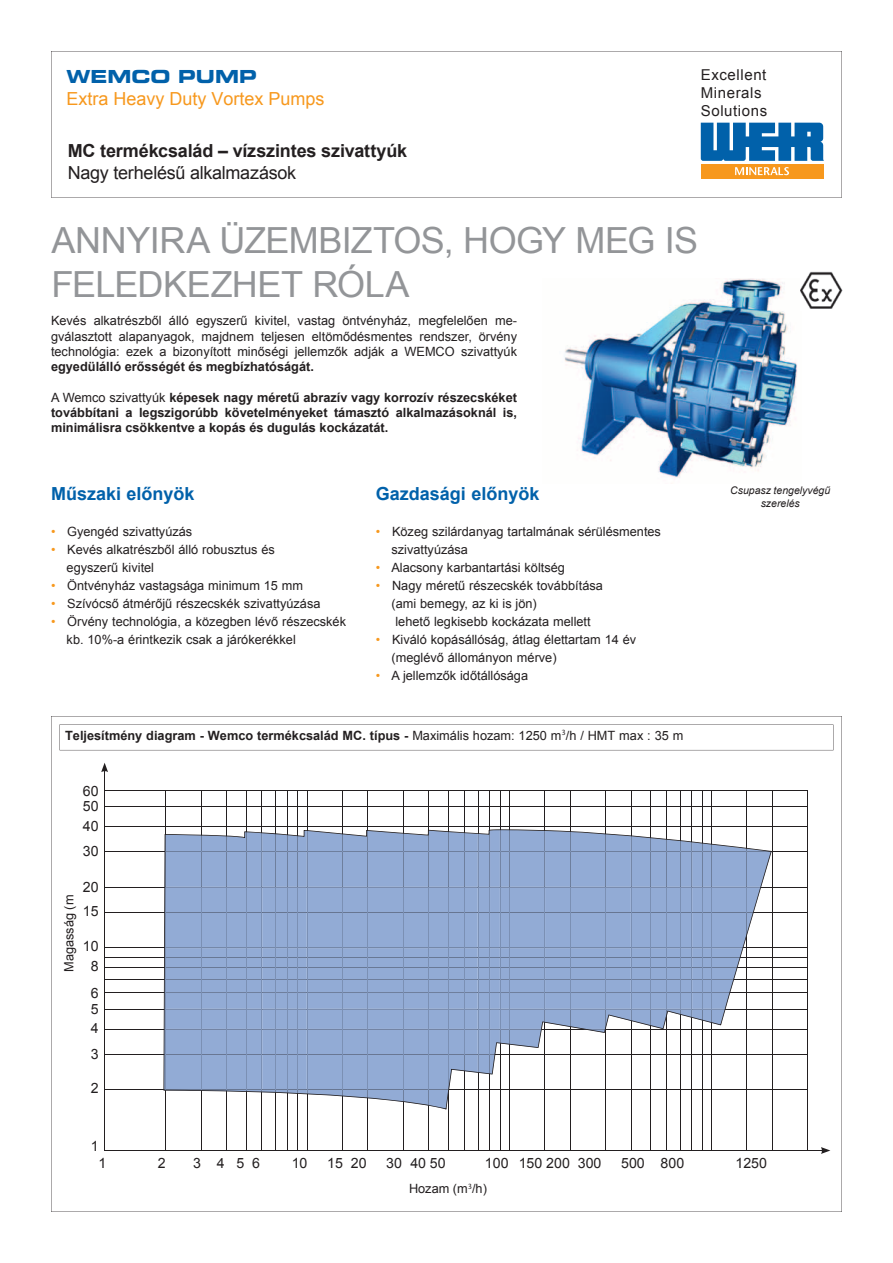
<style>
.page{position:relative;width:893px;height:1263px;background:#fff}
.page>*{position:absolute;margin:0;border:0;box-sizing:border-box;transform-origin:0 0}
.t1{font:36px/43.2px "Arial";letter-spacing:-.02em;color:#939598}
.t2{font:700 18px "Arial";letter-spacing:-.01em;color:#231f20}
.t3{font:700 18px "Arial";color:#0161aa}
.t4{font:18px "Arial";letter-spacing:-.015em;color:#231f20}
.t5{font:18px "Arial";color:#f7981d}
.t6{font:18px "Eurostile LT Std Bold Ex 2";color:#0161aa}
.t7{font:15px/18px "Arial";letter-spacing:.04em;color:#231f20}
.t8{font:14.25px/15.6px "Arial";color:#231f20}
.t9{font:12.75px/18px "Arial";color:#231f20}
.t10{font:700 12.75px/15.3px "Arial";color:#231f20;text-align:justify}
.t11{font:italic 10.5px/12.6px "Arial";color:#231f20;text-align:center}
.s1{font-weight:400}
.s2{color:#f7981d}
</style>
<div class="page">
<img style="left:564px;top:278px;width:233px;height:200px">
<svg style="left:51px;top:716px;width:791px;height:496px"></svg>
<svg style="left:60px;top:725px;width:773px;height:25px"></svg>
<hr style="left:104px;top:770px;width:1px;height:380px;background:#231f20">
<svg style="left:101px;top:763px;width:7px;height:9px"></svg>
<hr style="left:807px;top:790px;width:1px;height:360px;background:#231f20">
<hr style="left:631px;top:790px;width:1px;height:360px;background:#231f20">
<hr style="left:666px;top:790px;width:1px;height:360px;background:#231f20">
<hr style="left:680px;top:790px;width:1px;height:360px;background:#231f20">
<hr style="left:692px;top:790px;width:1px;height:360px;background:#231f20">
<hr style="left:702px;top:790px;width:1px;height:360px;background:#231f20">
<hr style="left:711px;top:790px;width:1px;height:360px;background:#231f20">
<hr style="left:747px;top:790px;width:1px;height:360px;background:#231f20">
<hr style="left:772px;top:790px;width:1px;height:360px;background:#231f20">
<hr style="left:605px;top:790px;width:1px;height:360px;background:#231f20">
<hr style="left:650px;top:790px;width:1px;height:360px;background:#231f20">
<hr style="left:570px;top:790px;width:1px;height:360px;background:#231f20">
<hr style="left:545px;top:790px;width:1px;height:360px;background:#231f20">
<hr style="left:509px;top:790px;width:1px;height:360px;background:#231f20">
<hr style="left:500px;top:790px;width:1px;height:360px;background:#231f20">
<hr style="left:478px;top:790px;width:1px;height:360px;background:#231f20">
<hr style="left:490px;top:790px;width:1px;height:360px;background:#231f20">
<hr style="left:464px;top:790px;width:1px;height:360px;background:#231f20">
<hr style="left:448px;top:790px;width:1px;height:360px;background:#231f20">
<hr style="left:429px;top:790px;width:1px;height:360px;background:#231f20">
<hr style="left:403px;top:790px;width:1px;height:360px;background:#231f20">
<hr style="left:367px;top:790px;width:1px;height:360px;background:#231f20">
<hr style="left:342px;top:790px;width:1px;height:360px;background:#231f20">
<hr style="left:307px;top:790px;width:1px;height:360px;background:#231f20">
<hr style="left:298px;top:790px;width:1px;height:360px;background:#231f20">
<hr style="left:287px;top:790px;width:1px;height:360px;background:#231f20">
<hr style="left:275px;top:790px;width:1px;height:360px;background:#231f20">
<hr style="left:262px;top:790px;width:1px;height:360px;background:#231f20">
<hr style="left:246px;top:790px;width:1px;height:360px;background:#231f20">
<hr style="left:226px;top:790px;width:1px;height:360px;background:#231f20">
<hr style="left:201px;top:790px;width:1px;height:360px;background:#231f20">
<hr style="left:165px;top:790px;width:1px;height:360px;background:#231f20">
<hr style="left:104px;top:1150px;width:719px;height:1px;background:#231f20">
<svg style="left:821px;top:1147px;width:9px;height:7px"></svg>
<hr style="left:104px;top:790px;width:704px;height:1px;background:#231f20">
<hr style="left:104px;top:826px;width:704px;height:1px;background:#231f20">
<hr style="left:104px;top:806px;width:704px;height:1px;background:#231f20">
<hr style="left:104px;top:851px;width:704px;height:1px;background:#231f20">
<hr style="left:104px;top:887px;width:704px;height:1px;background:#231f20">
<hr style="left:104px;top:912px;width:704px;height:1px;background:#231f20">
<hr style="left:104px;top:948px;width:704px;height:1px;background:#231f20">
<hr style="left:104px;top:957px;width:704px;height:1px;background:#231f20">
<hr style="left:104px;top:967px;width:704px;height:1px;background:#231f20">
<hr style="left:104px;top:979px;width:704px;height:1px;background:#231f20">
<hr style="left:104px;top:992px;width:704px;height:1px;background:#231f20">
<hr style="left:104px;top:1009px;width:704px;height:1px;background:#231f20">
<hr style="left:104px;top:1029px;width:704px;height:1px;background:#231f20">
<hr style="left:104px;top:1054px;width:704px;height:1px;background:#231f20">
<hr style="left:104px;top:1089px;width:704px;height:1px;background:#231f20">
<svg style="left:163px;top:829px;width:609px;height:280px;fill:#92abd5"></svg>
<svg style="left:51px;top:51px;width:791px;height:147px"></svg>
<svg style="left:701px;top:123px;width:123px;height:38px;background:#2577b6"></svg>
<div style="left:701px;top:164px;width:122px;height:14px;background:#f7981d"></div>
<svg style="left:735px;top:167px;width:54px;height:8px"></svg>
<img style="left:800px;top:271px;width:43px;height:38px">
<h2 class="t6" style="left:67px;top:64px;width:192px">WEMCO PUMP</h2>
<h2 class="t5" style="left:67px;top:87px;width:260px">Extra Heavy Duty Vortex Pumps</h2>
<h2 class="t2" style="left:68px;top:139px;width:341px">MC termékcsalád – vízszintes szivattyúk</h2>
<h2 class="t4" style="left:68px;top:161px;width:230px">Nagy terhelésű alkalmazások</h2>
<p class="t7" style="left:701px;top:66px;width:68px">Excellent<br>Minerals<br>Solutions</p>
<h1 class="t1" style="left:51px;top:219px;width:648px">ANNYIRA ÜZEMBIZTOS, HOGY MEG IS<br>FELEDKEZHET RÓLA</h1>
<p class="t9" style="left:51px;top:313px;width:468px;line-height:15.3px;text-align:justify">Kevés alkatrészből álló egyszerű kivitel, vastag öntvényház, megfelelően me&shy;gválasztott alapanyagok, majdnem teljesen eltömődésmentes rendszer, örvény technológia: ezek a bizonyított minőségi jellemzők adják a WEMCO szivattyúk</p>
<p class="t10" style="left:51px;top:359px;width:264px">egyedülálló erősségét és megbízhatóságát.</p>
<p class="t10" style="left:51px;top:390px;width:468px"><span class="s1">A Wemco szivattyúk</span> képesek nagy méretű abrazív vagy korrozív részecskéket továbbítani a legszigorúbb követelményeket támasztó alkalmazásoknál is, minimálisra csökkentve a kopás és dugulás kockázatát.</p>
<h2 class="t3" style="left:51px;top:481px;width:145px">Műszaki előnyök</h2>
<p class="t9" style="left:51px;top:522px;width:143px"><span class="s2">•</span> Gyengéd szivattyúzás</p>
<p class="t9" style="left:67px;top:540px;width:210px;text-indent:-16px"><span class="s2">•</span> Kevés alkatrészből álló robusztus és egyszerű kivitel</p>
<p class="t9" style="left:51px;top:576px;width:254px"><span class="s2">•</span> Öntvényház vastagsága minimum 15 mm</p>
<p class="t9" style="left:51px;top:594px;width:271px"><span class="s2">•</span> Szívócső átmérőjű részecskék szivattyúzása</p>
<p class="t9" style="left:67px;top:612px;width:281px;text-indent:-16px"><span class="s2">•</span> Örvény technológia, a közegben lévő részecskék kb. 10%-a érintkezik csak a járókerékkel</p>
<h2 class="t3" style="left:376px;top:481px;width:165px">Gazdasági előnyök</h2>
<p class="t9" style="left:391px;top:522px;width:271px;text-indent:-16px"><span class="s2">•</span> Közeg szilárdanyag tartalmának sérülésmentes szivattyúzása</p>
<p class="t9" style="left:376px;top:558px;width:191px"><span class="s2">•</span> Alacsony karbantartási költség</p>
<p class="t9" style="left:376px;top:576px;width:228px"><span class="s2">•</span> Nagy méretű részecskék továbbítása</p>
<p class="t9" style="left:391px;top:594px;width:147px">(ami bemegy, az ki is jön)</p>
<p class="t9" style="left:395px;top:612px;width:197px">lehető legkisebb kockázata mellett</p>
<p class="t9" style="left:391px;top:630px;width:246px;text-indent:-16px"><span class="s2">•</span> Kiváló kopásállóság, átlag élettartam 14 év (meglévő állományon mérve)</p>
<p class="t9" style="left:376px;top:666px;width:154px"><span class="s2">•</span> A jellemzők időtállósága</p>
<p class="t10" style="left:65px;top:728px;width:620px">Teljesítmény diagram - Wemco termékcsalád MC. típus - <span class="s1">Maximális hozam: 1250 m</span><sup>3</sup><span class="s1">/h / HMT max : 35 m</span></p>
<p class="t8" style="left:83px;top:783px;width:17px">60<br>50</p>
<p class="t8" style="left:83px;top:815px;width:17px;line-height:24px">40<br>30</p>
<p class="t8" style="left:83px;top:875px;width:17px;line-height:24.3px">20<br>15</p>
<p class="t8" style="left:83px;top:936px;width:17px;line-height:20.2px;text-align:center">10<br>8</p>
<p class="t8" style="left:91px;top:984px;width:9px;line-height:16.2px">6<br>5</p>
<p class="t8" style="left:91px;top:1014px;width:9px;line-height:26.5px">4<br>3</p>
<p class="t8" style="left:91px;top:1080px;width:9px">2</p>
<p class="t9" style="left:60px;top:972px;width:79px;rotate:-90deg">Magasság (m</p>
<p class="t8" style="left:91px;top:1138px;width:9px">1</p>
<p class="t11" style="left:730px;top:484px;width:101px">Csupasz tengelyvégű szerelés</p>
<p class="t8" style="left:99px;top:1155px;width:9px">1</p>
<p class="t8" style="left:158px;top:1155px;width:9px">2</p>
<p class="t8" style="left:193px;top:1155px;width:68px">3 4 5 6</p>
<p class="t8" style="left:292px;top:1155px;width:17px">10</p>
<p class="t8" style="left:327px;top:1155px;width:41px">15 20</p>
<p class="t8" style="left:386px;top:1155px;width:61px">30 40 50</p>
<p class="t8" style="left:485px;top:1155px;width:118px">100 150 200 300</p>
<p class="t8" style="left:621px;top:1155px;width:65px">500 800</p>
<p class="t8" style="left:735px;top:1155px;width:33px">1250</p>
<p class="t9" style="left:409px;top:1179px;width:79px">Hozam (m<sup>3</sup>/h)</p>
</div>
